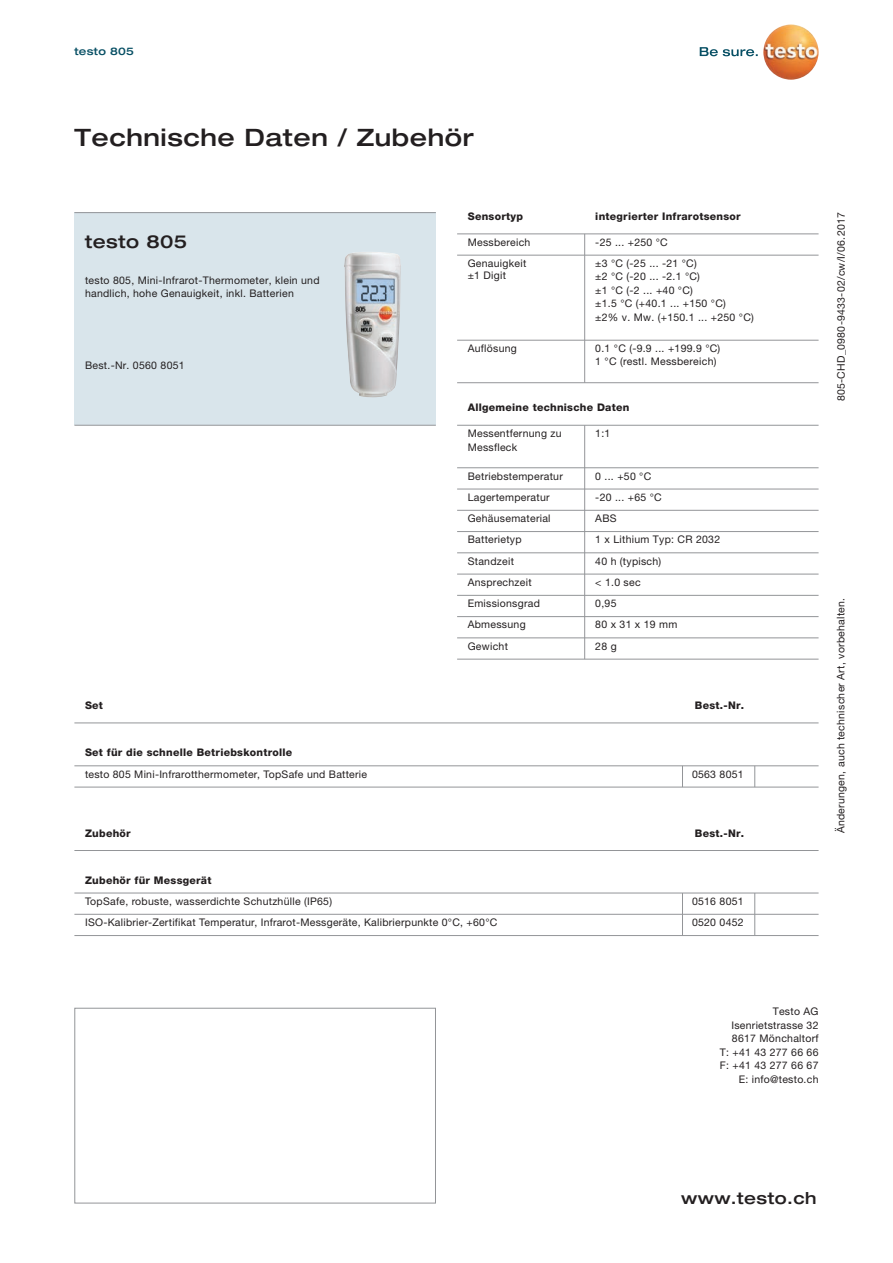
<style>
.page{position:relative;width:893px;height:1263px;background:#fff}
.page>*{position:absolute;margin:0;border:0;box-sizing:border-box;transform-origin:0 0}
.t1{font:500 expanded 24px "Helvetica Neue LTW1 G";letter-spacing:.025em;color:#231f20}
.t2{font:500 expanded 18px "Helvetica Neue LTW1 G";letter-spacing:.025em;color:#231f20}
.t3{font:500 expanded 16.5px "Helvetica Neue LTW1 G";letter-spacing:.025em;color:#231f20}
.t4{font:10.5px/13.5px "Helvetica Neue LTW1 G";letter-spacing:.025em;color:#231f20}
.t5{font:800 10.5px "Helvetica Neue LTW1 G";letter-spacing:.025em;color:#231f20}
.t6{font:500 expanded 10.5px "Helvetica Neue LTW1 G";letter-spacing:.025em;color:#074f64}
</style>
<div class="page">
<div style="left:74px;top:213px;width:362px;height:212px;background:#d9e5eb"></div>
<hr style="left:74px;top:212px;width:362px;height:1px;background:#939598">
<hr style="left:74px;top:425px;width:362px;height:1px;background:#939598">
<img style="left:344px;top:252px;width:57px;height:145px">
<svg style="left:700px;top:47px;width:58px;height:9px"></svg>
<img style="left:763px;top:24px;width:56px;height:56px;border-radius:28px">
<div style="left:74px;top:1008px;width:362px;height:195px;background:#fff;border:1px solid #939598"></div>
<hr style="left:457px;top:425px;width:362px;height:1px;background:#939598">
<hr style="left:457px;top:467px;width:362px;height:1px;background:#939598">
<hr style="left:457px;top:489px;width:362px;height:1px;background:#939598">
<hr style="left:457px;top:510px;width:362px;height:1px;background:#939598">
<hr style="left:457px;top:531px;width:362px;height:1px;background:#939598">
<hr style="left:457px;top:552px;width:362px;height:1px;background:#939598">
<hr style="left:457px;top:574px;width:362px;height:1px;background:#939598">
<hr style="left:584px;top:425px;width:1px;height:234px;background:#939598">
<hr style="left:457px;top:595px;width:362px;height:1px;background:#939598">
<hr style="left:457px;top:616px;width:362px;height:1px;background:#939598">
<hr style="left:457px;top:637px;width:362px;height:1px;background:#939598">
<hr style="left:457px;top:659px;width:362px;height:1px;background:#939598">
<hr style="left:74px;top:787px;width:745px;height:1px;background:#939598">
<hr style="left:74px;top:893px;width:745px;height:1px;background:#939598">
<hr style="left:74px;top:765px;width:745px;height:1px;background:#939598">
<svg style="left:682px;top:766px;width:1px;height:21px"></svg>
<svg style="left:754px;top:766px;width:1px;height:21px"></svg>
<hr style="left:74px;top:935px;width:745px;height:1px;background:#939598">
<hr style="left:74px;top:914px;width:745px;height:1px;background:#939598">
<svg style="left:682px;top:894px;width:1px;height:41px"></svg>
<svg style="left:754px;top:893px;width:1px;height:42px"></svg>
<hr style="left:457px;top:233px;width:362px;height:1px;background:#939598">
<svg style="left:584px;top:234px;width:1px;height:21px"></svg>
<hr style="left:457px;top:255px;width:362px;height:1px;background:#939598">
<hr style="left:584px;top:255px;width:1px;height:85px;background:#939598">
<hr style="left:457px;top:340px;width:362px;height:1px;background:#939598">
<hr style="left:457px;top:382px;width:362px;height:1px;background:#939598">
<hr style="left:584px;top:340px;width:1px;height:43px;background:#939598">
<hr style="left:74px;top:850px;width:745px;height:1px;background:#939598">
<hr style="left:74px;top:722px;width:745px;height:1px;background:#939598">
<p class="t6" style="left:74px;top:44px;width:61px">testo 805</p>
<h1 class="t1" style="left:74px;top:122px;width:401px">Technische Daten / Zubehör</h1>
<h2 class="t2" style="left:85px;top:230px;width:104px">testo 805</h2>
<p class="t4" style="left:85px;top:273px;width:236px">testo 805, Mini-Infrarot-Thermometer, klein und handlich, hohe Genauigkeit, inkl. Batterien</p>
<p class="t4" style="left:85px;top:358px;width:101px">Best.-Nr. 0560 8051</p>
<p class="t5" style="left:468px;top:210px;width:57px">Sensortyp</p>
<p class="t5" style="left:595px;top:210px;width:147px">integrierter Infrarotsensor</p>
<p class="t4" style="left:468px;top:231px;width:64px;line-height:21.3px">Messbereich<br>Genauigkeit</p>
<p class="t4" style="left:468px;top:268px;width:40px">±1 Digit</p>
<p class="t4" style="left:595px;top:231px;width:103px;line-height:21.3px">-25 ... +250 °C<br>±3 °C (-25 ... -21 °C)</p>
<p class="t4" style="left:595px;top:270px;width:160px">±2 °C (-20 ... -2.1 °C)<br>±1 °C (-2 ... +40 °C)<br>±1.5 °C (+40.1 ... +150 °C)<br>±2% v. Mw. (+150.1 ... +250 °C)</p>
<p class="t4" style="left:595px;top:341px;width:127px">0.1 °C (-9.9 ... +199.9 °C)<br>1 °C (restl. Messbereich)</p>
<p class="t4" style="left:468px;top:341px;width:51px">Auflösung</p>
<p class="t5" style="left:468px;top:401px;width:163px">Allgemeine technische Daten</p>
<p class="t4" style="left:468px;top:426px;width:95px">Messentfernung zu<br>Messfleck</p>
<p class="t4" style="left:595px;top:426px;width:17px">1:1</p>
<p class="t4" style="left:468px;top:469px;width:97px">Betriebstemperatur</p>
<p class="t4" style="left:595px;top:469px;width:57px">0 ... +50 °C</p>
<p class="t4" style="left:468px;top:490px;width:83px">Lagertemperatur</p>
<p class="t4" style="left:595px;top:490px;width:68px">-20 ... +65 °C</p>
<p class="t4" style="left:468px;top:511px;width:84px">Gehäusematerial</p>
<p class="t4" style="left:595px;top:511px;width:23px">ABS</p>
<p class="t4" style="left:468px;top:533px;width:55px">Batterietyp</p>
<p class="t4" style="left:595px;top:533px;width:126px">1 x Lithium Typ: CR 2032</p>
<p class="t4" style="left:468px;top:554px;width:48px">Standzeit</p>
<p class="t4" style="left:595px;top:554px;width:68px">40 h (typisch)</p>
<p class="t4" style="left:468px;top:575px;width:65px">Ansprechzeit</p>
<p class="t4" style="left:595px;top:575px;width:47px">&lt; 1.0 sec</p>
<p class="t4" style="left:468px;top:596px;width:74px">Emissionsgrad</p>
<p class="t4" style="left:595px;top:596px;width:23px">0,95</p>
<p class="t4" style="left:468px;top:618px;width:59px">Abmessung</p>
<p class="t4" style="left:595px;top:618px;width:84px">80 x 31 x 19 mm</p>
<p class="t4" style="left:468px;top:639px;width:42px">Gewicht</p>
<p class="t4" style="left:595px;top:639px;width:23px">28 g</p>
<p class="t5" style="left:85px;top:699px;width:20px">Set</p>
<p class="t5" style="left:695px;top:699px;width:51px">Best.-Nr.</p>
<p class="t5" style="left:85px;top:746px;width:209px">Set für die schnelle Betriebskontrolle</p>
<p class="t4" style="left:85px;top:767px;width:284px">testo 805 Mini-Infrarotthermometer, TopSafe und Batterie</p>
<p class="t4" style="left:692px;top:767px;width:53px">0563 8051</p>
<p class="t5" style="left:85px;top:827px;width:47px">Zubehör</p>
<p class="t5" style="left:695px;top:827px;width:51px">Best.-Nr.</p>
<p class="t5" style="left:85px;top:873px;width:128px">Zubehör für Messgerät</p>
<p class="t4" style="left:85px;top:894px;width:249px">TopSafe, robuste, wasserdichte Schutzhülle (IP65)</p>
<p class="t4" style="left:692px;top:894px;width:53px">0516 8051</p>
<p class="t4" style="left:85px;top:915px;width:414px">ISO-Kalibrier-Zertifikat Temperatur, Infrarot-Messgeräte, Kalibrierpunkte 0°C, +60°C</p>
<p class="t4" style="left:692px;top:915px;width:53px">0520 0452</p>
<p class="t4" style="left:834px;top:401px;width:191px;rotate:-90deg">805-CHD_0980-9433-02/cw/I/06.2017</p>
<p class="t4" style="left:834px;top:833px;width:237px;rotate:-90deg">Änderungen, auch technischer Art, vorbehalten.</p>
<p class="t4" style="left:720px;top:1005px;width:100px;text-align:right">Testo AG<br>Isenrietstrasse 32<br>8617 Mönchaltorf<br>T: +41 43 277 66 66<br>F: +41 43 277 66 67<br>E: info@testo.ch</p>
<h3 class="t3" style="left:681px;top:1187px;width:137px">www.testo.ch</h3>
</div>
